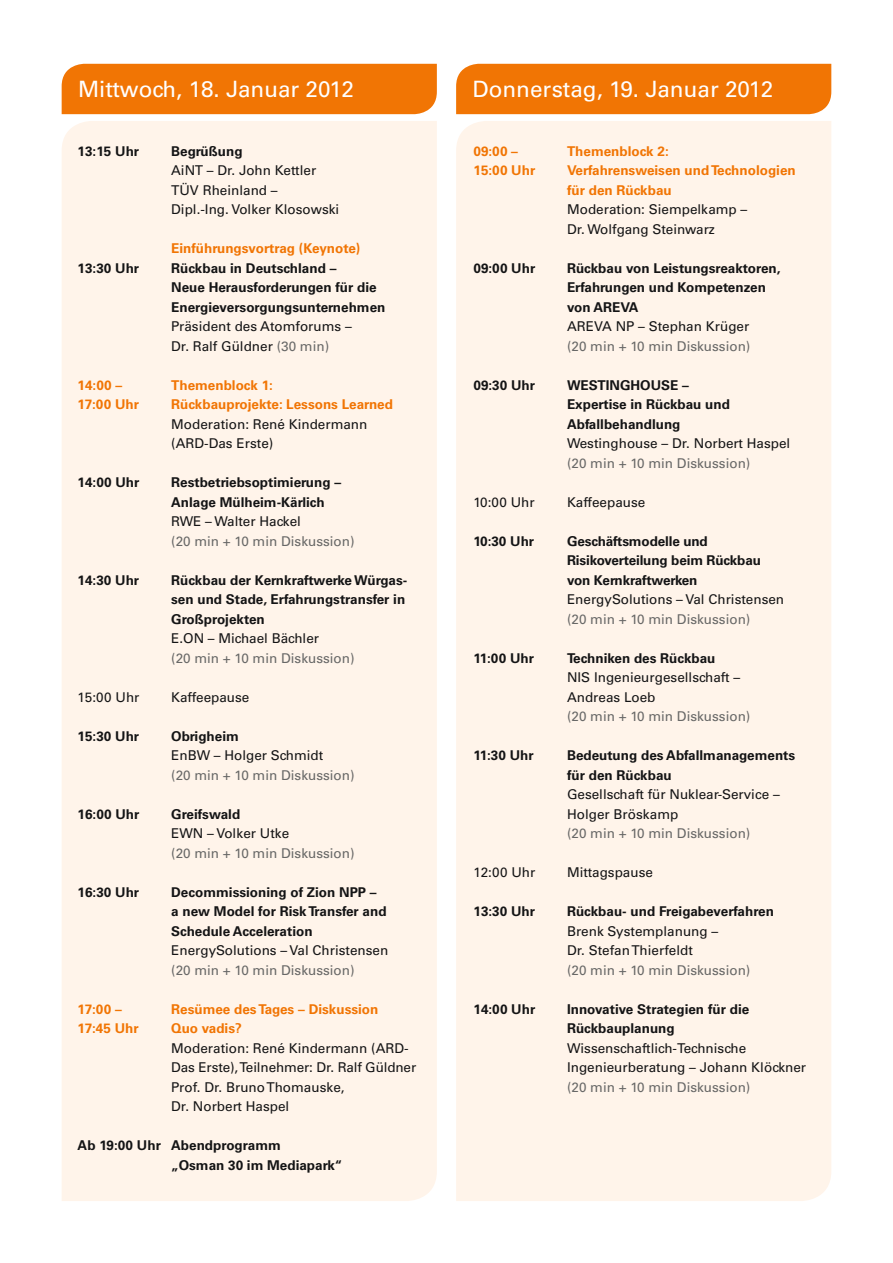
<style>
.page{position:relative;width:893px;height:1263px;background:#fff}
.page>*{position:absolute;margin:0;border:0;box-sizing:border-box;transform-origin:0 0}
.t1{font:22.5px "Univers LT Std";color:#fff}
.t2{font:700 13.5px/19.5px "Univers LT Std";color:#141415}
.t3{font:13.5px/19.5px "Univers LT Std";color:#141415}
.t4{font:13.5px "Univers LT Std";color:#686867}
.t5{font:700 13.5px/19.5px "Univers LT Std";color:#f17504}
.s1{color:#686867}
</style>
<div class="page">
<div style="left:62px;top:121px;width:375px;height:1080px;background:#fff4ea"></div>
<div style="left:456px;top:121px;width:375px;height:1080px;background:#fff4ea"></div>
<div style="left:62px;top:64px;width:375px;height:50px;background:#f17504"></div>
<div style="left:456px;top:64px;width:375px;height:50px;background:#f17504"></div>
<h1 class="t1" style="left:78px;top:76px;width:278px">Mittwoch, 18. Januar 2012</h1>
<h1 class="t1" style="left:472px;top:76px;width:302px">Donnerstag, 19. Januar 2012</h1>
<p class="t2" style="left:78px;top:141px;width:63px">13:15 Uhr</p>
<p class="t2" style="left:171px;top:141px;width:73px">Begrüßung</p>
<p class="t3" style="left:171px;top:161px;width:170px">AiNT – Dr. John Kettler<br>TÜV Rheinland –<br>Dipl.-Ing. Volker Klosowski</p>
<p class="t5" style="left:171px;top:239px;width:191px">Einführungsvortrag (Keynote)</p>
<p class="t2" style="left:78px;top:258px;width:63px">13:30 Uhr</p>
<p class="t2" style="left:171px;top:258px;width:216px">Rückbau in Deutschland –<br>Neue Herausforderungen für die<br>Energieversorgungsunternehmen</p>
<p class="t3" style="left:171px;top:317px;width:182px">Präsident des Atomforums –<br>Dr. Ralf Güldner <span class="s1">(30 min)</span></p>
<p class="t5" style="left:78px;top:375px;width:46px">14:00 –</p>
<p class="t5" style="left:171px;top:375px;width:103px">Themenblock 1:</p>
<p class="t5" style="left:78px;top:395px;width:63px">17:00 Uhr</p>
<p class="t5" style="left:171px;top:395px;width:223px">Rückbauprojekte: Lessons Learned</p>
<p class="t3" style="left:171px;top:414px;width:198px">Moderation: René Kindermann (ARD-Das Erste)</p>
<p class="t2" style="left:78px;top:473px;width:63px">14:00 Uhr</p>
<p class="t2" style="left:171px;top:473px;width:171px">Restbetriebsoptimierung –<br>Anlage Mülheim-Kärlich</p>
<p class="t3" style="left:171px;top:512px;width:131px">RWE – Walter Hackel</p>
<p class="t4" style="left:171px;top:533px;width:185px">(20 min + 10 min Diskussion)</p>
<p class="t2" style="left:78px;top:570px;width:63px">14:30 Uhr</p>
<p class="t2" style="left:171px;top:570px;width:238px">Rückbau der Kernkraftwerke Würgas&shy;sen und Stade, Erfahrungstransfer in<br>Großprojekten</p>
<p class="t3" style="left:171px;top:629px;width:149px">E.ON – Michael Bächler</p>
<p class="t4" style="left:171px;top:650px;width:185px">(20 min + 10 min Diskussion)</p>
<p class="t3" style="left:78px;top:687px;width:63px">15:00 Uhr</p>
<p class="t3" style="left:171px;top:687px;width:80px">Kaffeepause</p>
<p class="t2" style="left:78px;top:726px;width:63px">15:30 Uhr</p>
<p class="t2" style="left:171px;top:726px;width:69px">Obrigheim</p>
<p class="t3" style="left:171px;top:746px;width:154px">EnBW – Holger Schmidt</p>
<p class="t4" style="left:171px;top:767px;width:185px">(20 min + 10 min Diskussion)</p>
<p class="t2" style="left:78px;top:804px;width:63px">16:00 Uhr</p>
<p class="t2" style="left:171px;top:804px;width:71px">Greifswald</p>
<p class="t3" style="left:171px;top:824px;width:120px">EWN – Volker Utke</p>
<p class="t4" style="left:171px;top:845px;width:185px">(20 min + 10 min Diskussion)</p>
<p class="t2" style="left:78px;top:882px;width:63px">16:30 Uhr</p>
<p class="t2" style="left:171px;top:882px;width:217px">Decommissioning of Zion NPP – a new Model for Risk Transfer and<br>Schedule Acceleration</p>
<p class="t3" style="left:171px;top:941px;width:219px">EnergySolutions – Val Christensen</p>
<p class="t4" style="left:171px;top:962px;width:185px">(20 min + 10 min Diskussion)</p>
<p class="t5" style="left:78px;top:999px;width:46px">17:00 –</p>
<p class="t5" style="left:171px;top:999px;width:209px">Resümee des Tages – Diskussion</p>
<p class="t5" style="left:78px;top:1019px;width:63px">17:45 Uhr</p>
<p class="t5" style="left:171px;top:1019px;width:72px">Quo vadis?</p>
<p class="t3" style="left:171px;top:1038px;width:247px">Moderation: René Kindermann (ARD-<br>Das Erste), Teilnehmer: Dr. Ralf Güldner<br>Prof. Dr. Bruno Thomauske,<br>Dr. Norbert Haspel</p>
<p class="t2" style="left:171px;top:1136px;width:173px;text-indent:-94px">Ab 19:00 Uhr Abendprogramm<br>„Osman 30 im Mediapark“</p>
<p class="t5" style="left:473px;top:141px;width:46px">09:00 –</p>
<p class="t5" style="left:567px;top:141px;width:103px">Themenblock 2:</p>
<p class="t5" style="left:473px;top:161px;width:63px">15:00 Uhr</p>
<p class="t5" style="left:567px;top:161px;width:230px">Verfahrensweisen und Technologien für den Rückbau</p>
<p class="t3" style="left:567px;top:200px;width:182px">Moderation: Siempelkamp –<br>Dr. Wolfgang Steinwarz</p>
<p class="t2" style="left:473px;top:258px;width:63px">09:00 Uhr</p>
<p class="t2" style="left:567px;top:258px;width:215px">Rückbau von Leistungsreaktoren,<br>Erfahrungen und Kompetenzen von AREVA</p>
<p class="t3" style="left:567px;top:316px;width:184px">AREVA NP – Stephan Krüger</p>
<p class="t4" style="left:567px;top:338px;width:185px">(20 min + 10 min Diskussion)</p>
<p class="t2" style="left:473px;top:375px;width:63px">09:30 Uhr</p>
<p class="t2" style="left:567px;top:375px;width:164px">WESTINGHOUSE –<br>Expertise in Rückbau und<br>Abfallbehandlung</p>
<p class="t3" style="left:567px;top:434px;width:225px">Westinghouse – Dr. Norbert Haspel</p>
<p class="t4" style="left:567px;top:455px;width:185px">(20 min + 10 min Diskussion)</p>
<p class="t3" style="left:473px;top:492px;width:63px">10:00 Uhr</p>
<p class="t3" style="left:567px;top:492px;width:80px">Kaffeepause</p>
<p class="t2" style="left:473px;top:531px;width:62px">10:30 Uhr</p>
<p class="t2" style="left:567px;top:531px;width:195px">Geschäftsmodelle und<br>Risikoverteilung beim Rückbau von Kernkraftwerken</p>
<p class="t3" style="left:567px;top:590px;width:219px">EnergySolutions – Val Christensen</p>
<p class="t4" style="left:567px;top:611px;width:185px">(20 min + 10 min Diskussion)</p>
<p class="t2" style="left:473px;top:648px;width:62px">11:00 Uhr</p>
<p class="t2" style="left:567px;top:648px;width:150px">Techniken des Rückbau</p>
<p class="t3" style="left:567px;top:668px;width:175px">NIS Ingenieurgesellschaft –<br>Andreas Loeb</p>
<p class="t4" style="left:567px;top:708px;width:185px">(20 min + 10 min Diskussion)</p>
<p class="t2" style="left:473px;top:746px;width:62px">11:30 Uhr</p>
<p class="t2" style="left:567px;top:746px;width:230px">Bedeutung des Abfallmanagements für den Rückbau</p>
<p class="t3" style="left:567px;top:785px;width:214px">Gesellschaft für Nuklear-Service –<br>Holger Bröskamp</p>
<p class="t4" style="left:567px;top:825px;width:185px">(20 min + 10 min Diskussion)</p>
<p class="t3" style="left:473px;top:863px;width:63px">12:00 Uhr</p>
<p class="t3" style="left:567px;top:863px;width:87px">Mittagspause</p>
<p class="t2" style="left:473px;top:902px;width:63px">13:30 Uhr</p>
<p class="t2" style="left:567px;top:902px;width:208px">Rückbau- und Freigabeverfahren</p>
<p class="t3" style="left:567px;top:921px;width:153px">Brenk Systemplanung –<br>Dr. Stefan Thierfeldt</p>
<p class="t4" style="left:567px;top:962px;width:185px">(20 min + 10 min Diskussion)</p>
<p class="t2" style="left:473px;top:999px;width:63px">14:00 Uhr</p>
<p class="t2" style="left:567px;top:999px;width:184px">Innovative Strategien für die<br>Rückbauplanung</p>
<p class="t3" style="left:567px;top:1038px;width:241px">Wissenschaftlich-Technische<br>Ingenieurberatung – Johann Klöckner</p>
<p class="t4" style="left:567px;top:1079px;width:185px">(20 min + 10 min Diskussion)</p>
</div>
